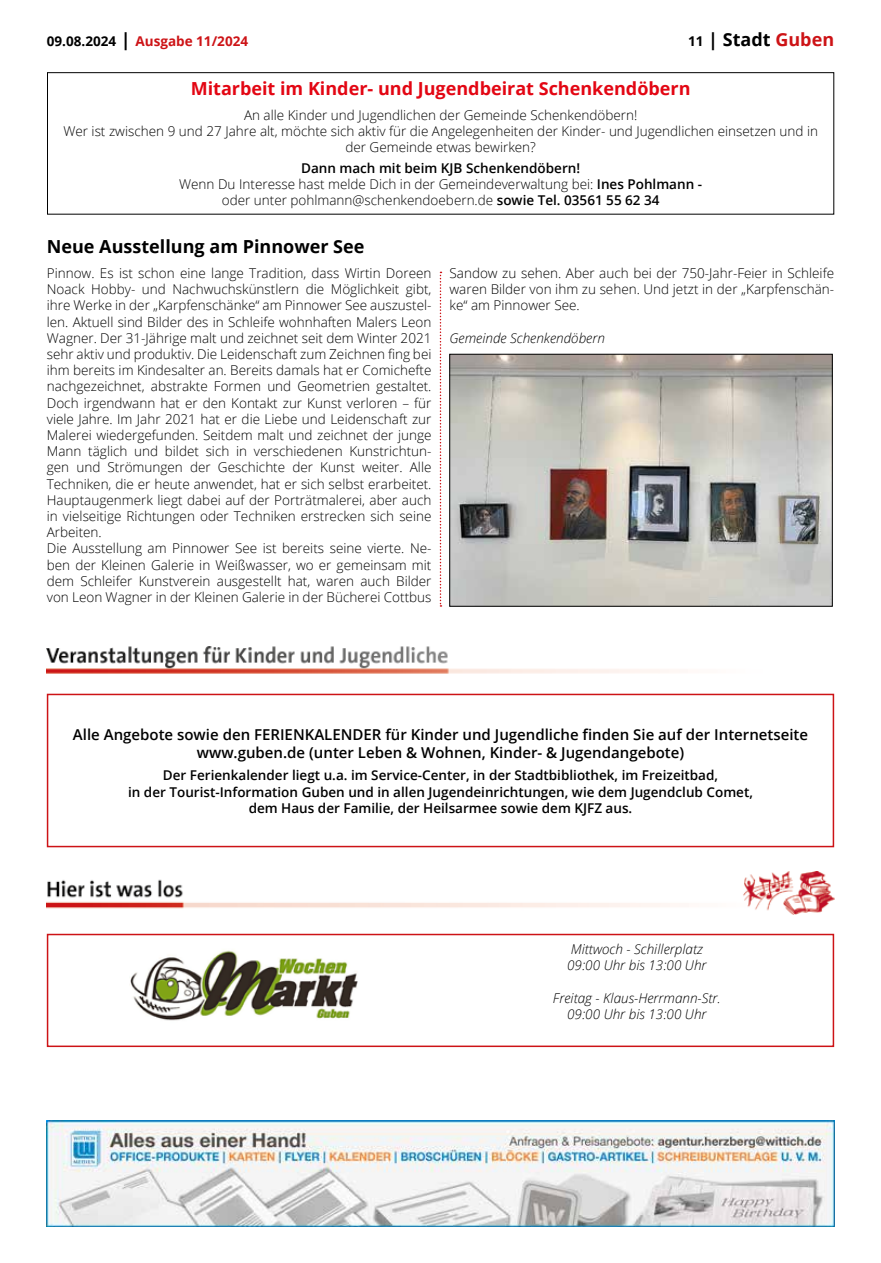
<style>
.page{position:relative;width:881px;height:1263px;background:#fff}
.page>*{position:absolute;margin:0;border:0;box-sizing:border-box;transform-origin:0 0}
.t1{font:700 18px "Open Sans";color:#e30613}
.t2{font:700 18px "Open Sans";color:#000}
.t3{font:600 15px/18px "Open Sans";color:#000;text-align:center}
.t4{font:300 13.5px/16.2px "Open Sans";color:#000;text-align:center}
.t5{font:600 13.5px/16.2px "Open Sans";color:#000;text-align:center}
.t6{font:italic 300 13.5px/16.2px "Open Sans";color:#000}
.t7{font:700 13.5px "Open Sans";color:#cd1316}
.s1{color:#000}
.s2{font-size:18px;color:#000}
.s3{font-size:13.5px}
.s4{color:#cd1316}
.s5{font-weight:600}
</style>
<div class="page">
<svg style="left:439px;top:272px;width:2px;height:335px"></svg>
<div style="left:47px;top:72px;width:786px;height:143px;border:1px solid #000"></div>
<img style="left:451px;top:356px;width:379px;height:248px">
<div style="left:449px;top:354px;width:383px;height:252px;border:1px solid #000"></div>
<img style="left:47px;top:646px;width:633px;height:28px">
<div style="left:47px;top:694px;width:786px;height:153px;border:2px solid #cd1316"></div>
<img style="left:47px;top:872px;width:786px;height:42px">
<img style="left:130px;top:950px;width:228px;height:71px">
<div style="left:47px;top:934px;width:786px;height:113px;border:2px solid #cd1316"></div>
<img style="left:47px;top:1120px;width:786px;height:107px">
<p class="t7" style="left:47px;top:32px;width:203px"><span class="s1">09.08.2024</span> <span class="s2">|</span> Ausgabe 11/2024</p>
<h1 class="t2" style="left:688px;top:27px;width:147px"><span class="s3">11</span> | Stadt <span class="s4">Guben</span></h1>
<h1 class="t1" style="left:191px;top:76px;width:501px">Mitarbeit im Kinder- und Jugendbeirat Schenkendöbern</h1>
<p class="t4" style="left:63px;top:107px;width:755px">An alle Kinder und Jugendlichen der Gemeinde Schenkendöbern!<br>Wer ist zwischen 9 und 27 Jahre alt, möchte sich aktiv für die Angelegenheiten der Kinder- und Jugendlichen einsetzen und in der Gemeinde etwas bewirken?</p>
<p class="t4" style="left:179px;top:160px;width:524px"><span class="s5">Dann mach mit beim KJB Schenkendöbern!<br></span>Wenn Du Interesse hast melde Dich in der Gemeindeverwaltung bei: <span class="s5">Ines Pohlmann - </span>oder unter pohlmann@schenkendoebern.de <span class="s5">sowie Tel. 03561 55 62 34</span></p>
<h1 class="t2" style="left:47px;top:234px;width:319px">Neue Ausstellung am Pinnower See</h1>
<p class="t4" style="left:47px;top:265px;width:386px;text-align:left">Pinnow. Es ist schon eine lange Tradition, dass Wirtin Doreen Noack Hobby- und Nachwuchskünstlern die Möglichkeit gibt, ihre Werke in der „Karpfenschänke“ am Pinnower See auszustel&shy;len. Aktuell sind Bilder des in Schleife wohnhaften Malers Leon Wagner. Der 31-Jährige malt und zeichnet seit dem Winter 2021 sehr aktiv und produktiv. Die Leidenschaft zum Zeichnen fing bei ihm bereits im Kindesalter an. Bereits damals hat er Comichefte nachgezeichnet, abstrakte Formen und Geometrien gestaltet.<br>Doch irgendwann hat er den Kontakt zur Kunst verloren – für viele Jahre. Im Jahr 2021 hat er die Liebe und Leidenschaft zur Malerei wiedergefunden. Seitdem malt und zeichnet der junge Mann täglich und bildet sich in verschiedenen Kunstrichtun&shy;gen und Strömungen der Geschichte der Kunst weiter. Alle Techniken, die er heute anwendet, hat er sich selbst erarbeitet.<br>Hauptaugenmerk liegt dabei auf der Porträtmalerei, aber auch in vielseitige Richtungen oder Techniken erstrecken sich seine Arbeiten.<br>Die Ausstellung am Pinnower See ist bereits seine vierte. Ne&shy;ben der Kleinen Galerie in Weißwasser, wo er gemeinsam mit dem Schleifer Kunstverein ausgestellt hat, waren auch Bilder von Leon Wagner in der Kleinen Galerie in der Bücherei Cottbus</p>
<p class="t4" style="left:449px;top:265px;width:386px;text-align:justify">Sandow zu sehen. Aber auch bei der 750-Jahr-Feier in Schleife waren Bilder von ihm zu sehen. Und jetzt in der „Karpfenschän&shy;ke“ am Pinnower See.</p>
<p class="t6" style="left:449px;top:329px;width:157px">Gemeinde Schenkendöbern</p>
<p class="t3" style="left:73px;top:725px;width:736px">Alle Angebote sowie den FERIENKALENDER für Kinder und Jugendliche finden Sie auf der Internetseite www.guben.de (unter Leben &amp; Wohnen, Kinder- &amp; Jugendangebote)</p>
<p class="t5" style="left:128px;top:767px;width:626px">Der Ferienkalender liegt u.a. im Service-Center, in der Stadtbibliothek, im Freizeitbad,<br>in der Tourist-Information Guben und in allen Jugendeinrichtungen, wie dem Jugendclub Comet, dem Haus der Familie, der Heilsarmee sowie dem KJFZ aus.</p>
<p class="t6" style="left:567px;top:941px;width:141px">Mittwoch - Schillerplatz<br>09:00 Uhr bis 13:00 Uhr</p>
<p class="t6" style="left:552px;top:989px;width:169px;text-align:center">Freitag - Klaus-Herrmann-Str.<br>09:00 Uhr bis 13:00 Uhr</p>
</div>
